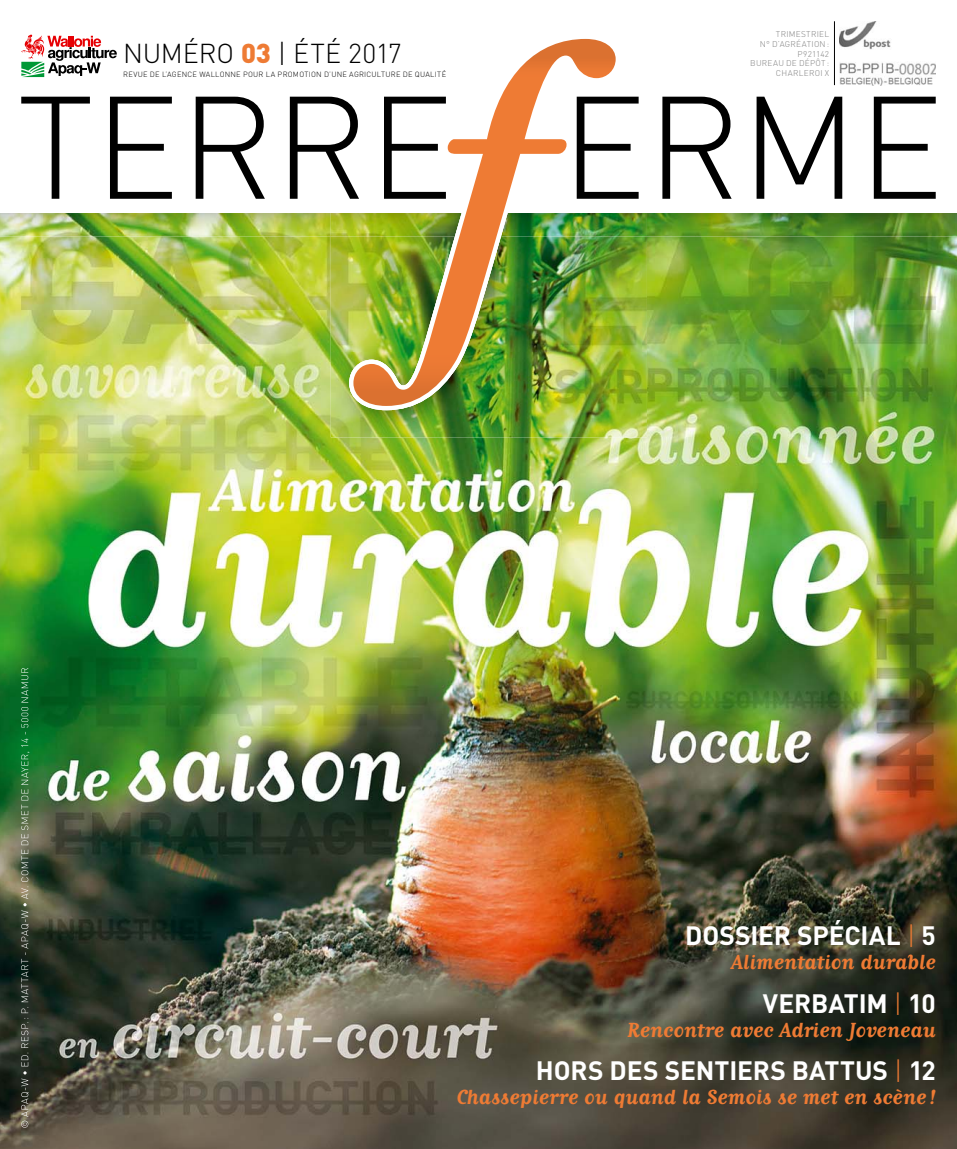
<style>
.page{position:relative;width:957px;height:1149px;background:#fff}
.page>*{position:absolute;margin:0;border:0;box-sizing:border-box;transform-origin:0 0}
.t1{font:300 27px "DIN";letter-spacing:-.01em;color:#000}
.t2{font:700 26.25px "DIN";letter-spacing:-.005em;color:#fff}
.t3{font:700 24px "Matrix Script";letter-spacing:.005em;color:#ee7b34}
.t4{font:300 8.25px/9.9px "DIN";letter-spacing:.03em;color:#808080;text-align:right}
.t5{font:300 7.5px "DIN";letter-spacing:.03em;color:#000}
.s1{font-weight:900;color:#ee7b34}
.s2{font-weight:300;color:#ee7b34}
</style>
<div class="page">
<img style="left:0;top:410px;width:957px;height:738px">
<img style="left:331px;top:410px;width:316px;height:27px">
<img style="left:0;top:33px;width:957px;height:377px">
<svg style="left:21px;top:97px;width:69px;height:102px"></svg>
<svg style="left:110px;top:97px;width:62px;height:102px"></svg>
<svg style="left:196px;top:97px;width:69px;height:102px"></svg>
<svg style="left:290px;top:97px;width:63px;height:102px"></svg>
<svg style="left:615px;top:97px;width:23px;height:102px"></svg>
<svg style="left:662px;top:97px;width:69px;height:102px"></svg>
<svg style="left:756px;top:97px;width:86px;height:102px"></svg>
<svg style="left:874px;top:97px;width:61px;height:102px"></svg>
<img style="left:353px;top:39px;width:262px;height:367px">
<img style="left:840px;top:21px;width:95px;height:64px">
<hr style="left:834px;top:21px;width:1px;height:64px;background:#000">
<svg style="left:21px;top:34px;width:96px;height:43px"></svg>
<img style="left:21px;top:667px;width:9px;height:460px">
<p class="t1" style="left:123px;top:44px;width:280px">NUMÉRO <span class="s1">03</span> | ÉTÉ 2017</p>
<p class="t4" style="left:750px;top:30px;width:80px">TRIMESTRIEL<br>N° D’AGRÉATION :<br>P921142<br>BUREAU DE DÉPÔT :</p>
<p class="t5" style="left:123px;top:72px;width:324px">REVUE DE L’AGENCE WALLONNE POUR LA PROMOTION D’UNE AGRICULTURE DE QUALITÉ</p>
<p class="t4" style="left:776px;top:69px;width:55px">CHARLEROI X</p>
<p class="t2" style="left:685px;top:926px;width:252px">DOSSIER SPÉCIAL <span class="s2">|</span> 5</p>
<p class="t3" style="left:731px;top:954px;width:206px">Alimentation durable</p>
<p class="t2" style="left:763px;top:993px;width:174px">VERBATIM <span class="s2">|</span> 10</p>
<p class="t3" style="left:627px;top:1021px;width:310px">Rencontre avec Adrien Joveneau</p>
<p class="t2" style="left:536px;top:1060px;width:401px">HORS DES SENTIERS BATTUS <span class="s2">|</span> 12</p>
<p class="t3" style="left:456px;top:1088px;width:481px">Chassepierre ou quand la Semois se met en scène !</p>
</div>
